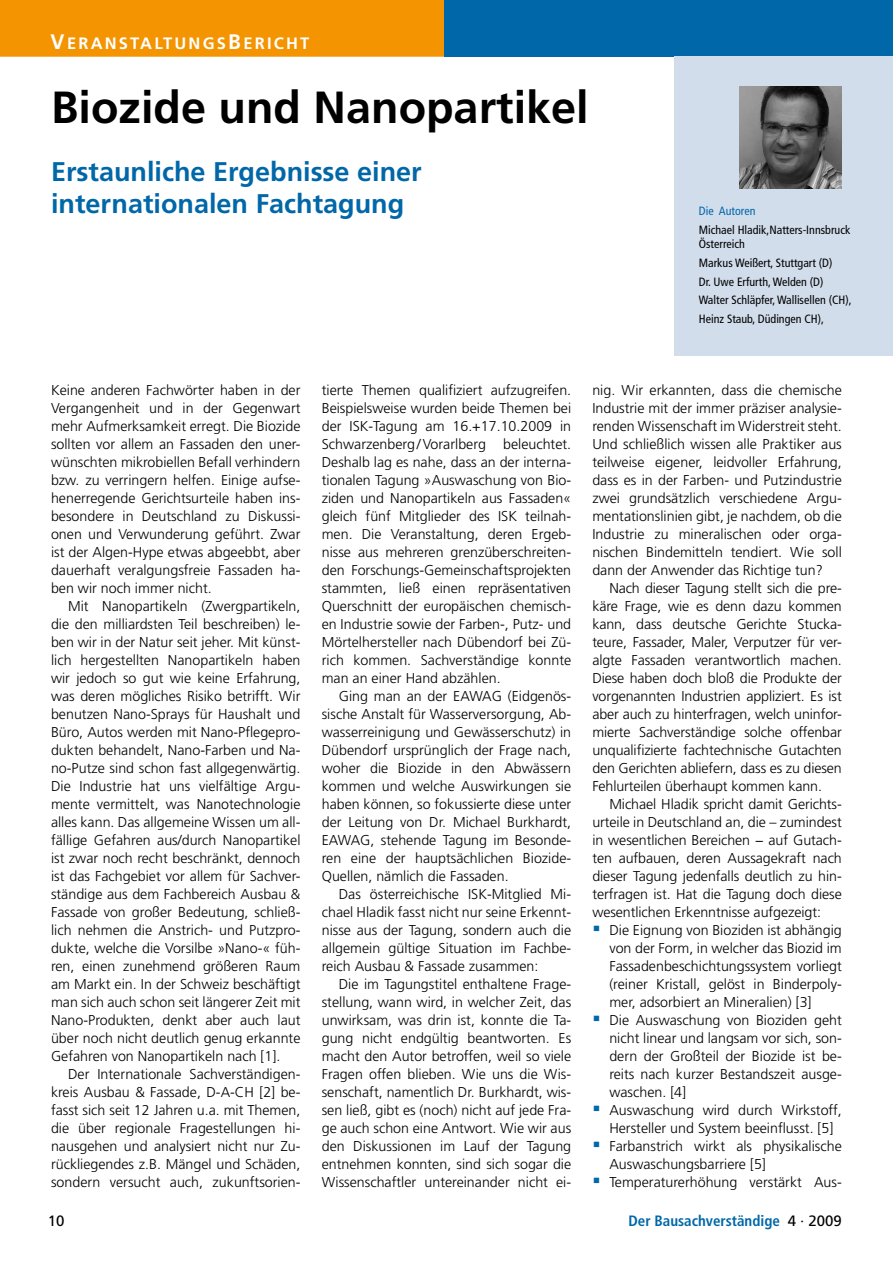
<style>
.page{position:relative;width:893px;height:1263px;background:#fff}
.page>*{position:absolute;margin:0;border:0;box-sizing:border-box;transform-origin:0 0}
._02_Beitrag_Titel_kl{font:700 45px "Frutiger LT Std";color:#000}
._03_beitrag_untertit{font:700 27px/32.4px "Frutiger LT Std";color:#0067a8}
.t1{font:700 16.5px "Frutiger LT Std";letter-spacing:.13em;color:#fff}
.t2{font:700 condensed 15px "Frutiger LT Std";color:#0067a8}
.t3{font:15px "Frutiger LT Std";color:#000}
._08_Absatz_m__Einzug{font:300 14.25px/18px "Frutiger LT Std";color:#000;text-align:justify}
._09_Aufzählung_mit_K{font:300 14.25px/18px "Frutiger LT Std";color:#000;text-align:justify}
._08_Absatz_o__Einzug{font:300 14.25px/18px "Frutiger LT Std";color:#000;text-align:justify}
._10_Bildtext_linksbü{font:condensed 12px/14.4px "Frutiger LT Std";color:#000}
._10_Bildtext_linksbü-2{font:condensed 12px "Frutiger LT Std";color:#0067a8}
.s1{font-size:21px}
.s2{font-weight:400;font-stretch:condensed}
.s3{font-weight:400;font-stretch:normal;color:#000}
</style>
<div class="page">
<div style="left:0;top:0;width:444px;height:57px;background:#f39400"></div>
<div style="left:444px;top:0;width:449px;height:57px;background:#0067a8"></div>
<div style="left:674px;top:57px;width:219px;height:299px;background:#d2ddec"></div>
<img style="left:739px;top:86px;width:102px;height:103px">
<p class="t1" style="left:51px;top:33px;width:260px"><span class="s1">V</span>ERANSTALTUNGS<span class="s1">B</span>ERICHT</p>
<p class="_02_Beitrag_Titel_kl" style="left:51px;top:81px;width:539px">Biozide und Nanopartikel</p>
<p class="_03_beitrag_untertit" style="left:51px;top:156px;width:372px">Erstaunliche Ergebnisse einer internationalen Fachtagung</p>
<p class="_10_Bildtext_linksbü-2" style="left:699px;top:204px;width:58px">Die Autoren</p>
<p class="_10_Bildtext_linksbü" style="left:699px;top:223px;width:153px">Michael Hladik,Natters-Innsbruck<br>Österreich</p>
<p class="_10_Bildtext_linksbü" style="left:699px;top:256px;width:135px">Markus Weißert, Stuttgart (D)</p>
<p class="_10_Bildtext_linksbü" style="left:699px;top:274px;width:126px">Dr. Uwe Erfurth, Welden (D)</p>
<p class="_10_Bildtext_linksbü" style="left:699px;top:293px;width:154px">Walter Schläpfer, Wallisellen (CH),</p>
<p class="_10_Bildtext_linksbü" style="left:699px;top:312px;width:127px">Heinz Staub, Düdingen CH),</p>
<p class="_08_Absatz_o__Einzug" style="left:51px;top:382px;width:251px">Keine anderen Fachwörter haben in der Vergangenheit und in der Gegenwart mehr Aufmerksamkeit erregt. Die Biozide sollten vor allem an Fassaden den uner&shy;wünschten mikrobiellen Befall verhindern bzw. zu verringern helfen. Einige aufse&shy;henerregende Gerichtsurteile haben ins&shy;besondere in Deutschland zu Diskussi&shy;onen und Verwunderung geführt. Zwar ist der Algen-Hype etwas abgeebbt, aber dauerhaft veralgungsfreie Fassaden ha&shy;ben wir noch immer nicht.</p>
<p class="_08_Absatz_m__Einzug" style="left:51px;top:598px;width:251px;text-indent:17px">Mit Nanopartikeln (Zwergpartikeln, die den milliardsten Teil beschreiben) le&shy;ben wir in der Natur seit jeher. Mit künst&shy;lich hergestellten Nanopartikeln haben wir jedoch so gut wie keine Erfahrung, was deren mögliches Risiko betrifft. Wir benutzen Nano-Sprays für Haushalt und Büro, Autos werden mit Nano-Pflegepro&shy;dukten behandelt, Nano-Farben und Na&shy;no-Putze sind schon fast allgegenwärtig.<br>Die Industrie hat uns vielfältige Argu&shy;mente vermittelt, was Nanotechnologie alles kann. Das allgemeine Wissen um all&shy;fällige Gefahren aus/durch Nanopartikel ist zwar noch recht beschränkt, dennoch ist das Fachgebiet vor allem für Sachver&shy;ständige aus dem Fachbereich Ausbau &amp; Fassade von großer Bedeutung, schließ&shy;lich nehmen die Anstrich- und Putzpro&shy;dukte, welche die Vorsilbe »Nano-« füh&shy;ren, einen zunehmend größeren Raum am Markt ein. In der Schweiz beschäftigt man sich auch schon seit längerer Zeit mit Nano-Produkten, denkt aber auch laut über noch nicht deutlich genug erkannte Gefahren von Nanopartikeln nach [1].</p>
<p class="_08_Absatz_m__Einzug" style="left:51px;top:1066px;width:251px;text-indent:17px">Der Internationale Sachverständigen&shy;kreis Ausbau &amp; Fassade, D-A-CH [2] be&shy;fasst sich seit 12 Jahren u.a. mit Themen, die über regionale Fragestellungen hi&shy;nausgehen und analysiert nicht nur Zu&shy;rückliegendes z.B. Mängel und Schäden, sondern versucht auch, zukunftsorien-</p>
<p class="_08_Absatz_m__Einzug" style="left:322px;top:382px;width:251px">tierte Themen qualifiziert aufzugreifen.<br>Beispielsweise wurden beide Themen bei der ISK-Tagung am 16.+17.10.2009 in Schwarzenberg/Vorarlberg beleuchtet.<br>Deshalb lag es nahe, dass an der interna&shy;tionalen Tagung »Auswaschung von Bio&shy;ziden und Nanopartikeln aus Fassaden« gleich fünf Mitglieder des ISK teilnah&shy;men. Die Veranstaltung, deren Ergeb&shy;nisse aus mehreren grenzüberschreiten&shy;den Forschungs-Gemeinschaftsprojekten stammten, ließ einen repräsentativen Querschnitt der europäischen chemisch&shy;en Industrie sowie der Farben-, Putz- und Mörtelhersteller nach Dübendorf bei Zü&shy;rich kommen. Sachverständige konnte man an einer Hand abzählen.</p>
<p class="_08_Absatz_m__Einzug" style="left:322px;top:688px;width:251px;text-indent:17px">Ging man an der EAWAG (Eidgenös&shy;sische Anstalt für Wasserversorgung, Ab&shy;wasserreinigung und Gewässerschutz) in Dübendorf ursprünglich der Frage nach, woher die Biozide in den Abwässern kommen und welche Auswirkungen sie haben können, so fokussierte diese unter der Leitung von Dr. Michael Burkhardt, EAWAG, stehende Tagung im Besonde&shy;ren eine der hauptsächlichen Biozide-Quellen, nämlich die Fassaden.</p>
<p class="_08_Absatz_m__Einzug" style="left:322px;top:886px;width:251px;text-indent:17px">Das österreichische ISK-Mitglied Mi&shy;chael Hladik fasst nicht nur seine Erkennt&shy;nisse aus der Tagung, sondern auch die allgemein gültige Situation im Fachbe&shy;reich Ausbau &amp; Fassade zusammen:</p>
<p class="_08_Absatz_m__Einzug" style="left:322px;top:976px;width:251px;text-indent:17px">Die im Tagungstitel enthaltene Frage&shy;stellung, wann wird, in welcher Zeit, das unwirksam, was drin ist, konnte die Ta&shy;gung nicht endgültig beantworten. Es macht den Autor betroffen, weil so viele Fragen offen blieben. Wie uns die Wis&shy;senschaft, namentlich Dr. Burkhardt, wis&shy;sen ließ, gibt es (noch) nicht auf jede Fra&shy;ge auch schon eine Antwort. Wie wir aus den Diskussionen im Lauf der Tagung entnehmen konnten, sind sich sogar die Wissenschaftler untereinander nicht ei-</p>
<p class="_08_Absatz_m__Einzug" style="left:592px;top:382px;width:251px">nig. Wir erkannten, dass die chemische Industrie mit der immer präziser analysie&shy;renden Wissenschaft im Widerstreit steht.<br>Und schließlich wissen alle Praktiker aus teilweise eigener, leidvoller Erfahrung, dass es in der Farben- und Putzindustrie zwei grundsätzlich verschiedene Argu&shy;mentationslinien gibt, je nachdem, ob die Industrie zu mineralischen oder orga&shy;nischen Bindemitteln tendiert. Wie soll dann der Anwender das Richtige tun?</p>
<p class="_08_Absatz_m__Einzug" style="left:592px;top:580px;width:251px;text-indent:17px">Nach dieser Tagung stellt sich die pre&shy;käre Frage, wie es denn dazu kommen kann, dass deutsche Gerichte Stucka&shy;teure, Fassader, Maler, Verputzer für ver&shy;algte Fassaden verantwortlich machen.<br>Diese haben doch bloß die Produkte der vorgenannten Industrien appliziert. Es ist aber auch zu hinterfragen, welch uninfor&shy;mierte Sachverständige solche offenbar unqualifizierte fachtechnische Gutachten den Gerichten abliefern, dass es zu diesen Fehlurteilen überhaupt kommen kann.</p>
<p class="_08_Absatz_m__Einzug" style="left:592px;top:796px;width:251px;text-indent:17px">Michael Hladik spricht damit Gerichts&shy;urteile in Deutschland an, die – zumindest in wesentlichen Bereichen <span class="s2">−</span> auf Gutach&shy;ten aufbauen, deren Aussagekraft nach dieser Tagung jedenfalls deutlich zu hin&shy;terfragen ist. Hat die Tagung doch diese wesentlichen Erkenntnisse aufgezeigt:</p>
<p class="_09_Aufzählung_mit_K" style="left:609px;top:922px;width:234px">Die Eignung von Bioziden ist abhängig von der Form, in welcher das Biozid im Fassadenbeschichtungssystem vorliegt (reiner Kristall, gelöst in Binderpoly&shy;mer, adsorbiert an Mineralien) [3]</p>
<p class="_09_Aufzählung_mit_K" style="left:609px;top:1012px;width:234px">Die Auswaschung von Bioziden geht nicht linear und langsam vor sich, son&shy;dern der Großteil der Biozide ist be&shy;reits nach kurzer Bestandszeit ausge&shy;waschen. [4]</p>
<p class="_09_Aufzählung_mit_K" style="left:609px;top:1102px;width:234px">Auswaschung wird durch Wirkstoff,<br>Hersteller und System beeinflusst. [5]</p>
<p class="_09_Aufzählung_mit_K" style="left:609px;top:1138px;width:234px">Farbanstrich wirkt als physikalische<br>Auswaschungsbarriere [5]</p>
<p class="_09_Aufzählung_mit_K" style="left:609px;top:1174px;width:234px">Temperaturerhöhung verstärkt Aus-</p>
<p class="t3" style="left:48px;top:1211px;width:18px">10</p>
<p class="t2" style="left:628px;top:1211px;width:215px">Der Bausachverständige <span class="s3">4 · 2009</span></p>
</div>
